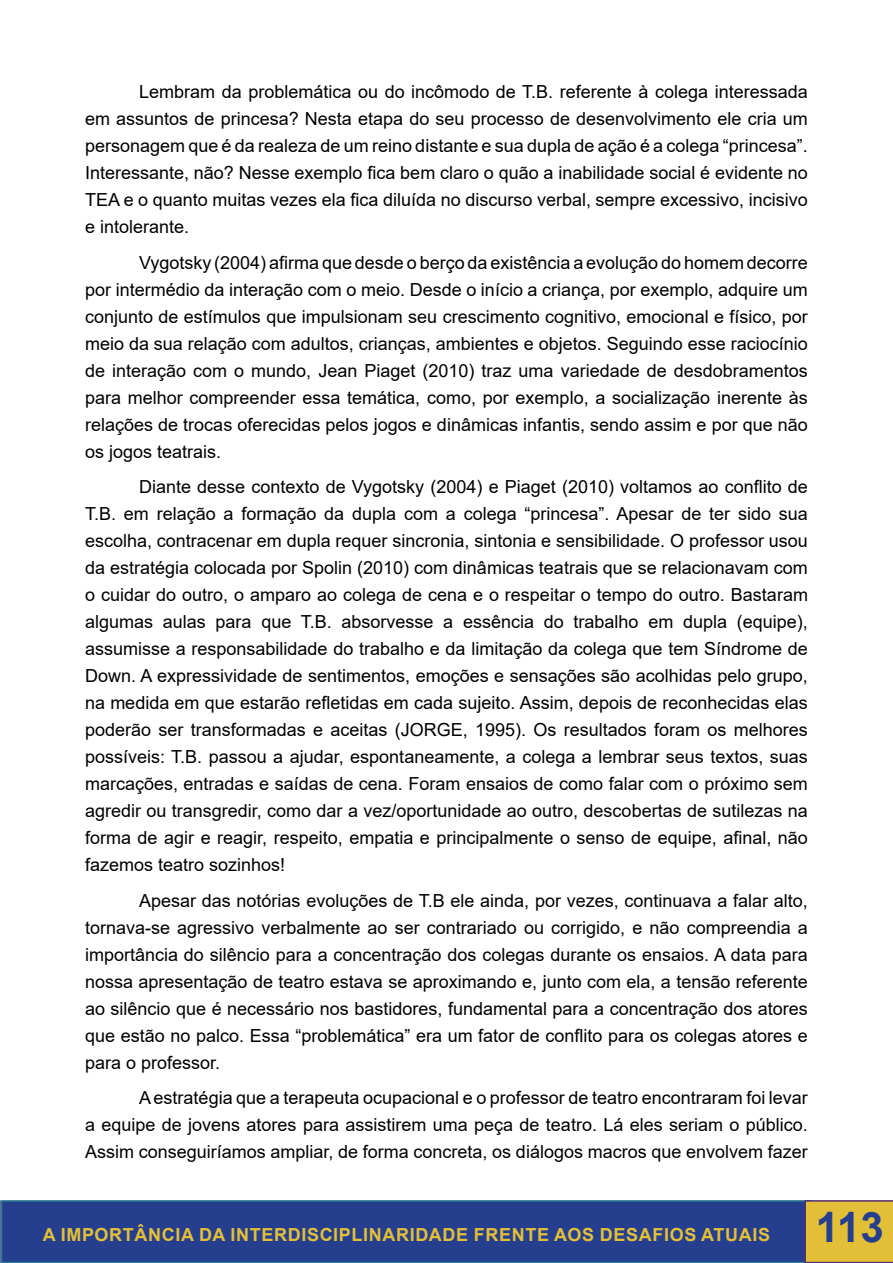
<style>
.page{position:relative;width:893px;height:1263px;background:#fff}
.page>*{position:absolute;margin:0;border:0;box-sizing:border-box;transform-origin:0 0}
.t1{font:700 42px "Arial";color:#253f8e}
.t2{font:18px/27px "Arial";color:#000;text-align:justify}
.t3{font:700 18px "Arial";letter-spacing:.035em;color:#e3bf38}
</style>
<div class="page">
<svg style="left:0;top:1200px;width:1px;height:63px"></svg>
<div style="left:1px;top:1200px;width:811px;height:63px;background:#253f8e;border:2px solid #2c7d98"></div>
<svg style="left:804px;top:1200px;width:89px;height:63px;background:#d9b53c"></svg>
<p class="t2" style="left:85px;top:78px;width:724px;text-indent:54px">Lembram da problemática ou do incômodo de T.B. referente à colega interessada em assuntos de princesa? Nesta etapa do seu processo de desenvolvimento ele cria um personagem que é da realeza de um reino distante e sua dupla de ação é a colega “princesa”.<br>Interessante, não? Nesse exemplo fica bem claro o quão a inabilidade social é evidente no TEA e o quanto muitas vezes ela fica diluída no discurso verbal, sempre excessivo, incisivo e intolerante.</p>
<p class="t2" style="left:85px;top:249px;width:724px;text-indent:54px">Vygotsky (2004) afirma que desde o berço da existência a evolução do homem decorre por intermédio da interação com o meio. Desde o início a criança, por exemplo, adquire um conjunto de estímulos que impulsionam seu crescimento cognitivo, emocional e físico, por meio da sua relação com adultos, crianças, ambientes e objetos. Seguindo esse raciocínio de interação com o mundo, Jean Piaget (2010) traz uma variedade de desdobramentos para melhor compreender essa temática, como, por exemplo, a socialização inerente às relações de trocas oferecidas pelos jogos e dinâmicas infantis, sendo assim e por que não os jogos teatrais.</p>
<p class="t2" style="left:85px;top:473px;width:724px;text-indent:54px">Diante desse contexto de Vygotsky (2004) e Piaget (2010) voltamos ao conflito de T.B. em relação a formação da dupla com a colega “princesa”. Apesar de ter sido sua escolha, contracenar em dupla requer sincronia, sintonia e sensibilidade. O professor usou da estratégia colocada por Spolin (2010) com dinâmicas teatrais que se relacionavam com o cuidar do outro, o amparo ao colega de cena e o respeitar o tempo do outro. Bastaram algumas aulas para que T.B. absorvesse a essência do trabalho em dupla (equipe), assumisse a responsabilidade do trabalho e da limitação da colega que tem Síndrome de Down. A expressividade de sentimentos, emoções e sensações são acolhidas pelo grupo, na medida em que estarão refletidas em cada sujeito. Assim, depois de reconhecidas elas poderão ser transformadas e aceitas (JORGE, 1995). Os resultados foram os melhores possíveis: T.B. passou a ajudar, espontaneamente, a colega a lembrar seus textos, suas marcações, entradas e saídas de cena. Foram ensaios de como falar com o próximo sem agredir ou transgredir, como dar a vez/oportunidade ao outro, descobertas de sutilezas na forma de agir e reagir, respeito, empatia e principalmente o senso de equipe, afinal, não fazemos teatro sozinhos!</p>
<p class="t2" style="left:85px;top:887px;width:724px;text-indent:54px">Apesar das notórias evoluções de T.B ele ainda, por vezes, continuava a falar alto, tornava-se agressivo verbalmente ao ser contrariado ou corrigido, e não compreendia a importância do silêncio para a concentração dos colegas durante os ensaios. A data para nossa apresentação de teatro estava se aproximando e, junto com ela, a tensão referente ao silêncio que é necessário nos bastidores, fundamental para a concentração dos atores que estão no palco. Essa “problemática” era um fator de conflito para os colegas atores e para o professor.</p>
<p class="t2" style="left:85px;top:1084px;width:724px;text-indent:54px">A estratégia que a terapeuta ocupacional e o professor de teatro encontraram foi levar a equipe de jovens atores para assistirem uma peça de teatro. Lá eles seriam o público.<br>Assim conseguiríamos ampliar, de forma concreta, os diálogos macros que envolvem fazer</p>
<p class="t3" style="left:43px;top:1221px;width:729px">A IMPORTÂNCIA DA INTERDISCIPLINARIDADE FRENTE AOS DESAFIOS ATUAIS</p>
<h1 class="t1" style="left:816px;top:1198px;width:69px">113</h1>
</div>
